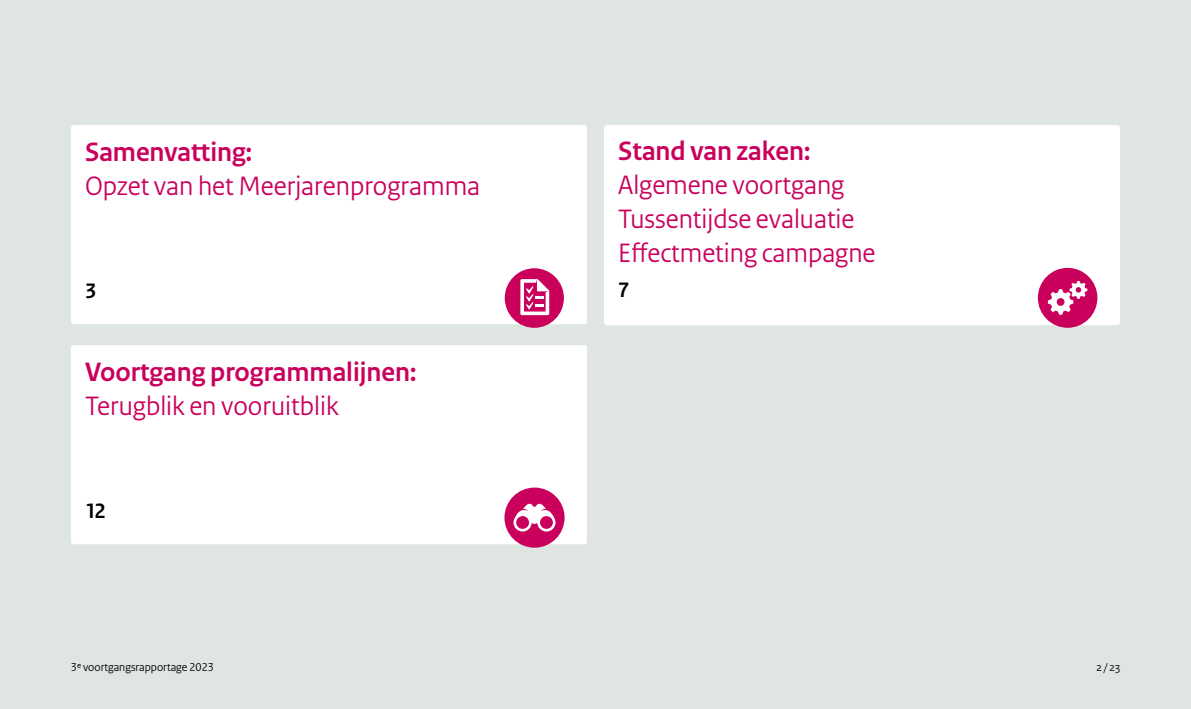
<style>
.page{position:relative;width:1191px;height:709px;background:#dfe6e1}
.page>*{position:absolute;margin:0;border:0;box-sizing:border-box;transform-origin:0 0}
.Inhoudparagraaf{font:28px "Rijksoverheid Sans Heading";color:#ca005d}
.Koppen_Programmalijn{font:700 28px "Rijksoverheid Sans Heading";color:#ca005d}
.Koppen_Programmalijn-2{font:700 22px "Rijksoverheid Sans Heading";color:#000}
.Inhoudparagraaf-2{font:700 22px "Rijksoverheid Sans Heading";color:#000}
.t1{font:12px "Rijksoverheid Sans Heading";color:#000}
</style>
<div class="page">
<div style="left:71px;top:125px;width:516px;height:199px;background:#fff;border-radius:3px"></div>
<div style="left:505px;top:268px;width:59px;height:60px;background:#ca005d;border-radius:50%"></div>
<svg style="left:520px;top:279px;width:29px;height:36px"></svg>
<div style="left:71px;top:345px;width:516px;height:199px;background:#fff;border-radius:3px"></div>
<div style="left:504px;top:487px;width:60px;height:60px;background:#ca005d;border-radius:50%"></div>
<svg style="left:513px;top:503px;width:42px;height:28px"></svg>
<div style="left:604px;top:125px;width:516px;height:200px;background:#fff;border-radius:3px"></div>
<div style="left:1037px;top:268px;width:60px;height:60px;background:#ca005d;border-radius:50%"></div>
<svg style="left:1047px;top:281px;width:40px;height:34px"></svg>
<p class="Koppen_Programmalijn" style="left:85px;top:136px;width:168px">Samenvatting:</p>
<p class="Inhoudparagraaf" style="left:85px;top:170px;width:396px">Opzet van het Meerjarenprogramma</p>
<p class="Koppen_Programmalijn-2" style="left:85px;top:279px;width:13px">3</p>
<p class="Koppen_Programmalijn" style="left:85px;top:356px;width:333px">Voortgang programmalijnen:</p>
<p class="Inhoudparagraaf" style="left:85px;top:390px;width:255px">Terugblik en vooruitblik</p>
<p class="Koppen_Programmalijn-2" style="left:85px;top:499px;width:22px">12</p>
<p class="Koppen_Programmalijn" style="left:618px;top:135px;width:194px">Stand van zaken:</p>
<p class="Inhoudparagraaf" style="left:618px;top:169px;width:228px">Algemene voortgang</p>
<p class="Inhoudparagraaf" style="left:618px;top:203px;width:238px">Tussentijdse evaluatie</p>
<p class="Inhoudparagraaf" style="left:618px;top:237px;width:259px">Effectmeting campagne</p>
<p class="Inhoudparagraaf-2" style="left:618px;top:278px;width:13px">7</p>
<p class="t1" style="left:71px;top:659px;width:145px">3e voortgangsrapportage 2023</p>
<p class="t1" style="left:1096px;top:659px;width:25px">2 / 23</p>
</div>
